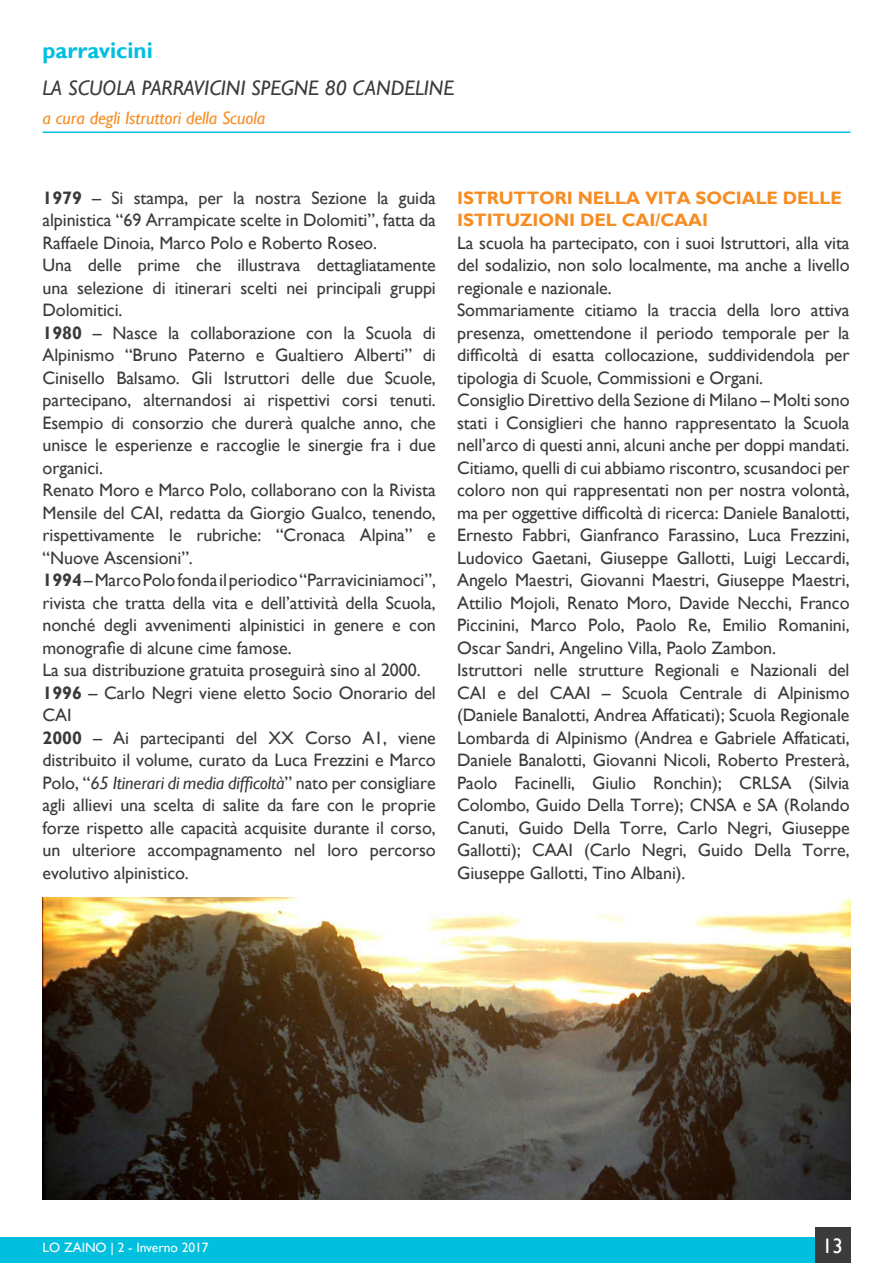
<style>
.page{position:relative;width:893px;height:1263px;background:#fff}
.page>*{position:absolute;margin:0;border:0;box-sizing:border-box;transform-origin:0 0}
.t1{font:700 22.5px "Gill Sans";color:#00bfdf}
.t2{font:italic 21px "Gill Sans";color:#3c3a3b}
.t3{font:21px "Gill Sans";color:#fff}
.t4{font:18px/22.5px "Gill Sans";letter-spacing:-.005em;color:#3c3a3b}
.t5{font:700 18px/22.5px "Gill Sans";letter-spacing:-.005em;color:#f78d22}
.t6{font:italic 18px "Gill Sans";letter-spacing:-.005em;color:#f78d22}
.t7{font:13.5px "Gill Sans";color:#fff}
.s1{font-weight:700}
.s2{font-style:italic}
</style>
<div class="page">
<div style="left:0;top:1238px;width:815px;height:25px;background:#00bfdf"></div>
<div style="left:815px;top:1228px;width:35px;height:35px;background:#3c3a3b"></div>
<hr style="left:43px;top:131px;width:807px;height:2px;background:#00bfdf">
<img style="left:43px;top:897px;width:807px;height:302px">
<p class="t1" style="left:43px;top:37px;width:112px">parravicini</p>
<p class="t2" style="left:43px;top:76px;width:413px">LA SCUOLA PARRAVICINI SPEGNE 80 CANDELINE</p>
<p class="t6" style="left:43px;top:108px;width:224px">a cura degli Istruttori della Scuola</p>
<p class="t4" style="left:43px;top:187px;width:395px"><span class="s1">1979</span> – Si stampa, per la nostra Sezione la guida alpinistica “69 Arrampicate scelte in Dolomiti”, fatta da Raffaele Dinoia, Marco Polo e Roberto Roseo.<br>Una delle prime che illustrava dettagliatamente una selezione di itinerari scelti nei principali gruppi Dolomitici.<br><span class="s1">1980</span> – Nasce la collaborazione con la Scuola di Alpinismo “Bruno Paterno e Gualtiero Alberti” di Cinisello Balsamo. Gli Istruttori delle due Scuole, partecipano, alternandosi ai rispettivi corsi tenuti.<br>Esempio di consorzio che durerà qualche anno, che unisce le esperienze e raccoglie le sinergie fra i due organici.<br>Renato Moro e Marco Polo, collaborano con la Rivista Mensile del CAI, redatta da Giorgio Gualco, tenendo, rispettivamente le rubriche: “Cronaca Alpina” e “Nuove Ascensioni”.<br><span class="s1">1994</span> – Marco Polo fonda il periodico “Parraviciniamoci”, rivista che tratta della vita e dell’attività della Scuola, nonché degli avvenimenti alpinistici in genere e con monografie di alcune cime famose.<br>La sua distribuzione gratuita proseguirà sino al 2000.<br><span class="s1">1996</span> – Carlo Negri viene eletto Socio Onorario del CAI<br><span class="s1">2000</span> – Ai partecipanti del XX Corso A1, viene distribuito il volume, curato da Luca Frezzini e Marco Polo, “<span class="s2">65 Itinerari di media difficoltà</span>” nato per consigliare agli allievi una scelta di salite da fare con le proprie forze rispetto alle capacità acquisite durante il corso, un ulteriore accompagnamento nel loro percorso evolutivo alpinistico.</p>
<p class="t5" style="left:457px;top:187px;width:386px">ISTRUTTORI NELLA VITA SOCIALE DELLE<br>ISTITUZIONI DEL CAI/CAAI</p>
<p class="t4" style="left:457px;top:232px;width:394px">La scuola ha partecipato, con i suoi Istruttori, alla vita del sodalizio, non solo localmente, ma anche a livello regionale e nazionale.<br>Sommariamente citiamo la traccia della loro attiva presenza, omettendone il periodo temporale per la difficoltà di esatta collocazione, suddividendola per tipologia di Scuole, Commissioni e Organi.<br>Consiglio Direttivo della Sezione di Milano – Molti sono stati i Consiglieri che hanno rappresentato la Scuola nell’arco di questi anni, alcuni anche per doppi mandati.<br>Citiamo, quelli di cui abbiamo riscontro, scusandoci per coloro non qui rappresentati non per nostra volontà, ma per oggettive difficoltà di ricerca: Daniele Banalotti, Ernesto Fabbri, Gianfranco Farassino, Luca Frezzini, Ludovico Gaetani, Giuseppe Gallotti, Luigi Leccardi, Angelo Maestri, Giovanni Maestri, Giuseppe Maestri, Attilio Mojoli, Renato Moro, Davide Necchi, Franco Piccinini, Marco Polo, Paolo Re, Emilio Romanini, Oscar Sandri, Angelino Villa, Paolo Zambon.<br>Istruttori nelle strutture Regionali e Nazionali del CAI e del CAAI – Scuola Centrale di Alpinismo (Daniele Banalotti, Andrea Affaticati); Scuola Regionale Lombarda di Alpinismo (Andrea e Gabriele Affaticati, Daniele Banalotti, Giovanni Nicoli, Roberto Presterà, Paolo Facinelli, Giulio Ronchin); CRLSA (Silvia Colombo, Guido Della Torre); CNSA e SA (Rolando Canuti, Guido Della Torre, Carlo Negri, Giuseppe Gallotti); CAAI (Carlo Negri, Guido Della Torre, Giuseppe Gallotti, Tino Albani).</p>
<p class="t7" style="left:43px;top:1239px;width:168px">LO ZAINO | 2 - Inverno 2017</p>
<p class="t3" style="left:822px;top:1233px;width:22px">13</p>
</div>
